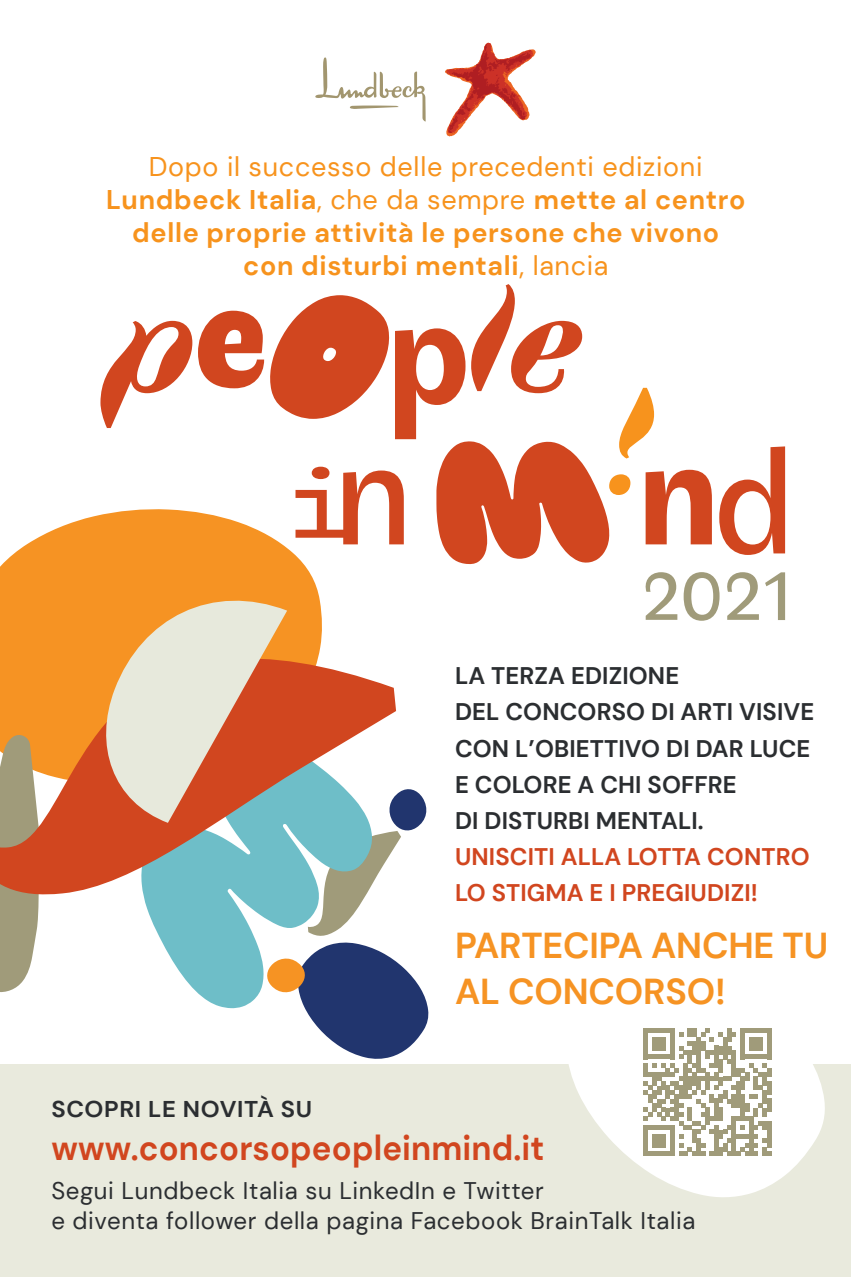
<style>
.page{position:relative;width:851px;height:1277px;background:#fff}
.page>*{position:absolute;margin:0;border:0;box-sizing:border-box;transform-origin:0 0}
.t1{font:700 36px/45px "DM Sans";letter-spacing:-.005em;color:#f69323}
.t2{font:700 34.8px "DM Sans";letter-spacing:.005em;color:#d1461f;scale:.95 1}
.t3{font:700 27px/33px "DM Sans";letter-spacing:.025em;color:#f7931d;text-align:center}
.t4{font:700 24px/36px "DM Sans";letter-spacing:.005em;color:#2b2e31}
.t5{font:24px/30px "DM Sans";letter-spacing:.025em;color:#2b2e31}
.t6{font:700 24px/36px "DM Sans";letter-spacing:.005em;color:#d1461f}
.t7{font:700 22.8px "DM Sans";letter-spacing:.025em;color:#2b2e31;scale:1.05 1}
.s1{font-weight:400}
</style>
<div class="page">
<div style="left:0;top:1063px;width:851px;height:213px;background:#e9eadd"></div>
<svg style="left:445px;top:42px;width:91px;height:95px"></svg>
<svg style="left:315px;top:57px;width:111px;height:64px"></svg>
<svg style="left:100px;top:321px;width:92px;height:107px"></svg>
<svg style="left:198px;top:310px;width:66px;height:78px"></svg>
<svg style="left:719px;top:446px;width:66px;height:109px"></svg>
<svg style="left:645px;top:572px;width:32px;height:47px"></svg>
<svg style="left:684px;top:572px;width:35px;height:48px"></svg>
<svg style="left:727px;top:572px;width:32px;height:47px"></svg>
<svg style="left:765px;top:572px;width:20px;height:48px"></svg>
<svg style="left:270px;top:284px;width:442px;height:280px"></svg>
<svg style="left:0;top:508px;width:323px;height:147px;fill:#f69323"></svg>
<svg style="left:144px;top:897px;width:121px;height:111px;fill:#6ebec8"></svg>
<svg style="left:0;top:897px;width:39px;height:95px"></svg>
<svg style="left:0;top:655px;width:396px;height:242px"></svg>
<svg style="left:93px;top:582px;width:194px;height:240px;background:#e2a77d"></svg>
<svg style="left:265px;top:786px;width:164px;height:273px"></svg>
<svg style="left:566px;top:1028px;width:260px;height:169px;fill:#fff"></svg>
<svg style="left:643px;top:1028px;width:128px;height:127px;background:#c8c5b2"></svg>
<p class="t3" style="left:106px;top:150px;width:641px"><span class="s1">Dopo il successo delle precedenti edizioni </span>Lundbeck Italia<span class="s1">, che da sempre</span> mette al centro delle proprie attività le persone che vivono con disturbi mentali<span class="s1">, lancia</span></p>
<p class="t4" style="left:455px;top:658px;width:361px">LA TERZA EDIZIONE<br>DEL CONCORSO DI ARTI VISIVE<br>CON L’OBIETTIVO DI DAR LUCE<br>E COLORE A CHI SOFFRE<br>DI DISTURBI MENTALI.</p>
<p class="t6" style="left:455px;top:838px;width:356px">UNISCITI ALLA LOTTA CONTRO<br>LO STIGMA E I PREGIUDIZI!</p>
<h1 class="t1" style="left:455px;top:923px;width:375px">PARTECIPA ANCHE TU<br>AL CONCORSO!</h1>
<p class="t7" style="left:51px;top:1094px;width:250px">SCOPRI LE NOVITÀ SU</p>
<p class="t2" style="left:51px;top:1125px;width:520px">www.concorsopeopleinmind.it</p>
<p class="t5" style="left:51px;top:1174px;width:645px">Segui Lundbeck Italia su LinkedIn e Twitter<br>e diventa follower della pagina Facebook BrainTalk Italia</p>
</div>
